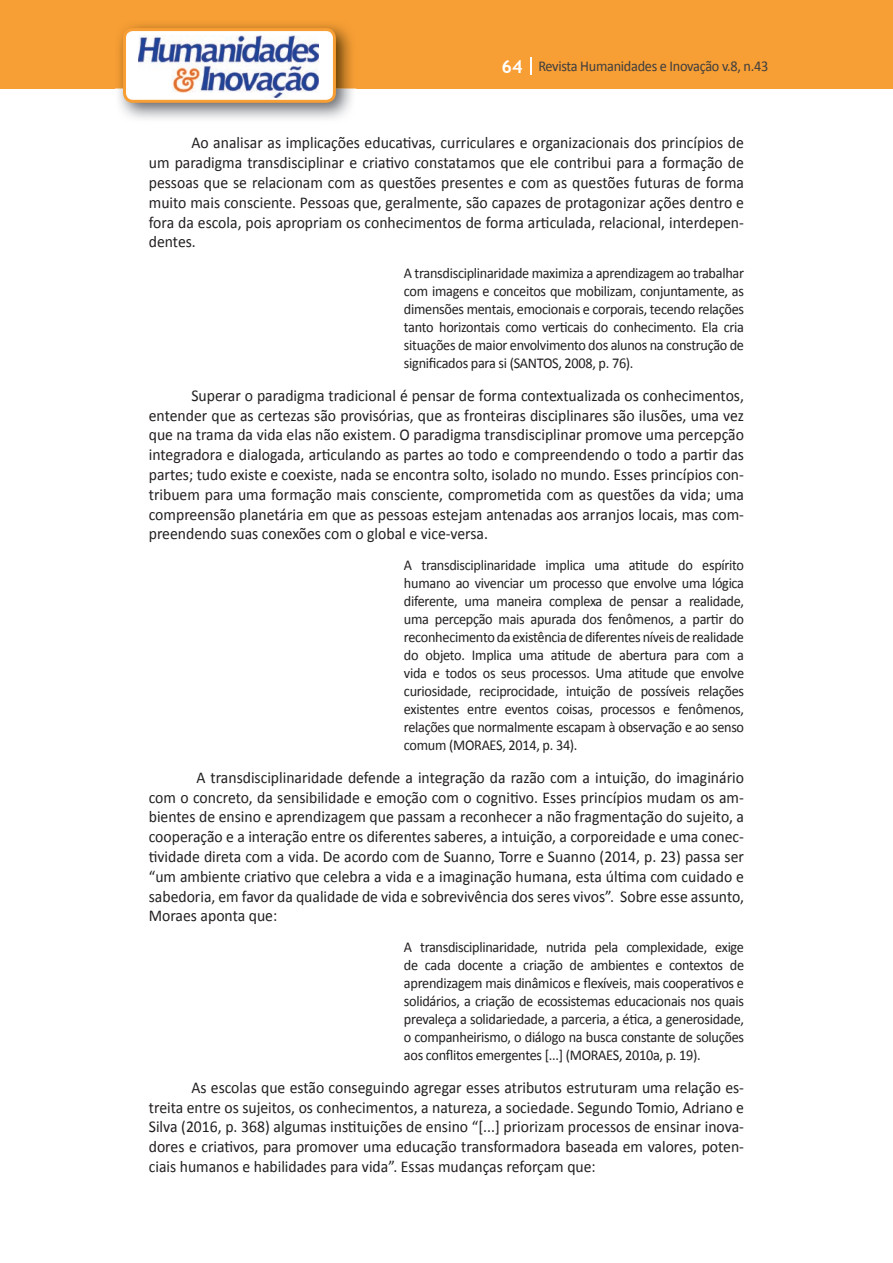
<style>
.page{position:relative;width:893px;height:1263px;background:#fff}
.page>*{position:absolute;margin:0;border:0;box-sizing:border-box;transform-origin:0 0}
.t1{font:16.5px/19.8px "Calibri";color:#231f20;text-align:justify;scale:.95 1}
.t2{font:15px/18px "Calibri";letter-spacing:-.02em;color:#231f20;text-align:justify;scale:.95 1}
.t3{font:15px "Calibri";letter-spacing:-.02em;color:#3e3e3f;scale:.95 1}
.s1{font-family:"Trebuchet MS";font-weight:700;font-size:18px;color:#fff}
</style>
<div class="page">
<div style="left:0;top:0;width:893px;height:88px;background:#f79e34"></div>
<svg style="left:530px;top:57px;width:2px;height:18px"></svg>
<img style="left:115px;top:24px;width:241px;height:95px">
<svg style="left:123px;top:28px;width:213px;height:75px"></svg>
<p class="t3" style="left:501px;top:57px;width:282px"><span class="s1">64</span> Revista Humanidades e Inovação v.8, n.43</p>
<p class="t1" style="left:149px;top:133px;width:628px;text-indent:43px">Ao analisar as implicações educativas, curriculares e organizacionais dos princípios de um paradigma transdisciplinar e criativo constatamos que ele contribui para a formação de pessoas que se relacionam com as questões presentes e com as questões futuras de forma muito mais consciente. Pessoas que, geralmente, são capazes de protagonizar ações dentro e fora da escola, pois apropriam os conhecimentos de forma articulada, relacional, interdepen&shy;dentes.</p>
<p class="t2" style="left:404px;top:264px;width:359px">A transdisciplinaridade maximiza a aprendizagem ao trabalhar com imagens e conceitos que mobilizam, conjuntamente, as dimensões mentais, emocionais e corporais, tecendo relações tanto horizontais como verticais do conhecimento. Ela cria situações de maior envolvimento dos alunos na construção de significados para si (SANTOS, 2008, p. 76).</p>
<p class="t1" style="left:149px;top:385px;width:628px;text-indent:43px">Superar o paradigma tradicional é pensar de forma contextualizada os conhecimentos, entender que as certezas são provisórias, que as fronteiras disciplinares são ilusões, uma vez que na trama da vida elas não existem. O paradigma transdisciplinar promove uma percepção integradora e dialogada, articulando as partes ao todo e compreendendo o todo a partir das partes; tudo existe e coexiste, nada se encontra solto, isolado no mundo. Esses princípios con&shy;tribuem para uma formação mais consciente, comprometida com as questões da vida; uma compreensão planetária em que as pessoas estejam antenadas aos arranjos locais, mas com&shy;preendendo suas conexões com o global e vice-versa.</p>
<p class="t2" style="left:404px;top:556px;width:360px">A transdisciplinaridade implica uma atitude do espírito humano ao vivenciar um processo que envolve uma lógica diferente, uma maneira complexa de pensar a realidade, uma percepção mais apurada dos fenômenos, a partir do reconhecimento da existência de diferentes níveis de realidade do objeto. Implica uma atitude de abertura para com a vida e todos os seus processos. Uma atitude que envolve curiosidade, reciprocidade, intuição de possíveis relações existentes entre eventos coisas, processos e fenômenos, relações que normalmente escapam à observação e ao senso comum (MORAES, 2014, p. 34).</p>
<p class="t1" style="left:149px;top:767px;width:628px;text-indent:48px">A transdisciplinaridade defende a integração da razão com a intuição, do imaginário com o concreto, da sensibilidade e emoção com o cognitivo. Esses princípios mudam os am&shy;bientes de ensino e aprendizagem que passam a reconhecer a não fragmentação do sujeito, a cooperação e a interação entre os diferentes saberes, a intuição, a corporeidade e uma conec&shy;tividade direta com a vida. De acordo com de Suanno, Torre e Suanno (2014, p. 23) passa ser “um ambiente criativo que celebra a vida e a imaginação humana, esta última com cuidado e sabedoria, em favor da qualidade de vida e sobrevivência dos seres vivos”. Sobre esse assunto, Moraes aponta que:</p>
<p class="t2" style="left:404px;top:938px;width:360px">A transdisciplinaridade, nutrida pela complexidade, exige de cada docente a criação de ambientes e contextos de aprendizagem mais dinâmicos e flexíveis, mais cooperativos e solidários, a criação de ecossistemas educacionais nos quais prevaleça a solidariedade, a parceria, a ética, a generosidade, o companheirismo, o diálogo na busca constante de soluções aos conflitos emergentes [...] (MORAES, 2010a, p. 19).</p>
<p class="t1" style="left:149px;top:1077px;width:628px;text-indent:43px">As escolas que estão conseguindo agregar esses atributos estruturam uma relação es&shy;treita entre os sujeitos, os conhecimentos, a natureza, a sociedade. Segundo Tomio, Adriano e Silva (2016, p. 368) algumas instituições de ensino “[...] priorizam processos de ensinar inova&shy;dores e criativos, para promover uma educação transformadora baseada em valores, poten&shy;ciais humanos e habilidades para vida”. Essas mudanças reforçam que:</p>
</div>
